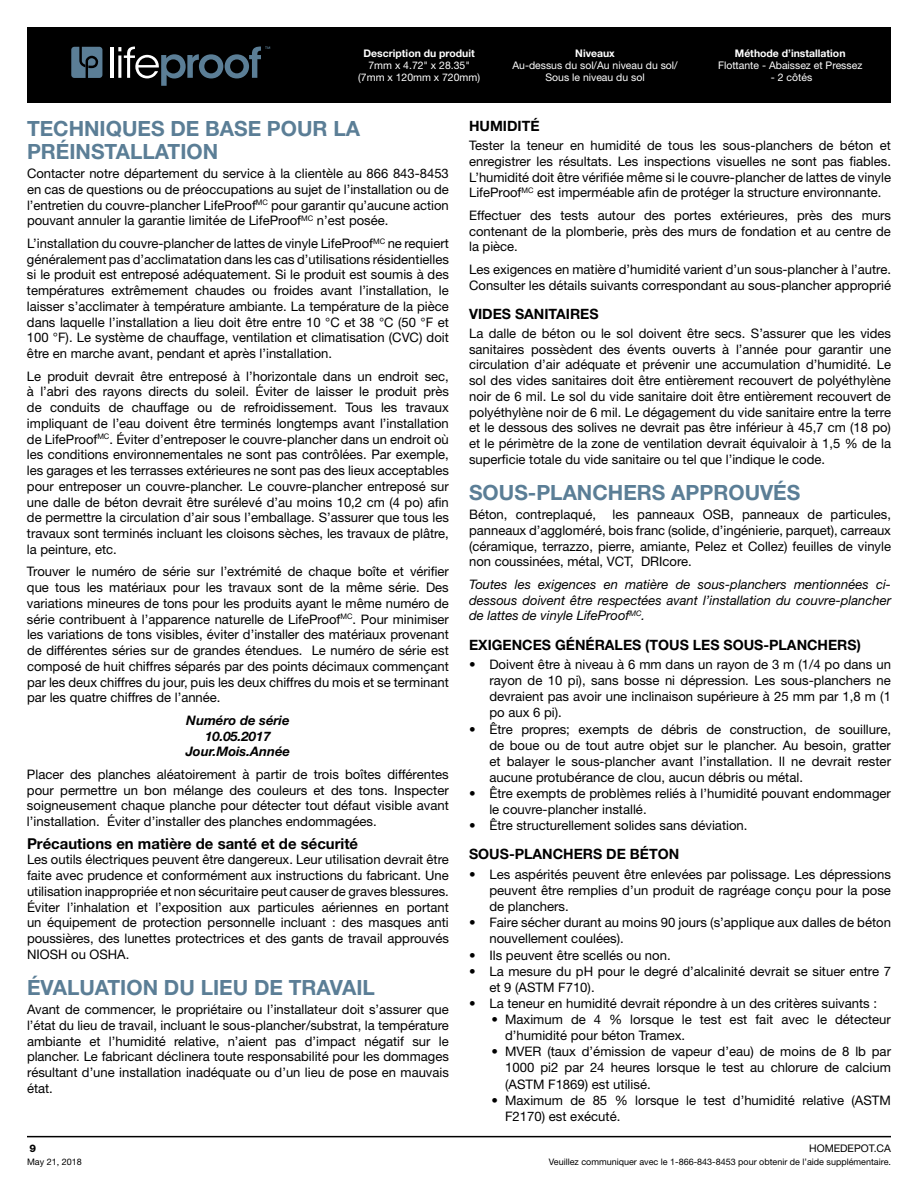
<style>
.page{position:relative;width:918px;height:1188px;background:#fff}
.page>*{position:absolute;margin:0;border:0;box-sizing:border-box;transform-origin:0 0}
.t1{font:700 21px/22.5px "Helvetica Neue";color:#5b7e96}
.t2{font:700 15px "Helvetica Neue";color:#000}
.t3{font:700 14.25px "Helvetica Neue";color:#000}
.t4{font:13.2px/15.8px "Helvetica Neue";color:#000;text-align:justify}
.t5{font:italic 13.2px/15.8px "Helvetica Neue";color:#000;text-align:justify}
.t6{font:italic 700 13.2px/15.8px "Helvetica Neue";color:#000;text-align:center}
.t7{font:10.5px/12px "Helvetica Neue";color:#fff;text-align:center}
.t8{font:700 10.5px "Helvetica Neue";color:#fff}
.t9{font:10.5px "Helvetica Neue";color:#000}
.t10{font:800 10.5px "Helvetica Neue";color:#000}
.t11{font:9px "Helvetica Neue";color:#000}
</style>
<div class="page">
<hr style="left:27px;top:1136px;width:864px;height:1px;background:#000">
<div style="left:27px;top:27px;width:864px;height:76px;background:#000"></div>
<svg style="left:71px;top:47px;width:31px;height:31px"></svg>
<hr style="left:110px;top:47px;width:3px;height:31px;background:#fff">
<svg style="left:118px;top:47px;width:152px;height:39px"></svg>
<p class="t8" style="left:735px;top:47px;width:112px">Méthode d’installation</p>
<p class="t7" style="left:718px;top:59px;width:146px">Flottante - Abaissez et Pressez</p>
<p class="t7" style="left:771px;top:71px;width:43px">- 2 côtés</p>
<p class="t8" style="left:364px;top:47px;width:113px">Description du produit</p>
<p class="t7" style="left:358px;top:59px;width:123px">7mm x 4.72" x 28.35" (7mm x 120mm x 720mm)</p>
<h1 class="t1" style="left:27px;top:117px;width:335px">TECHNIQUES DE BASE POUR LA<br>PRÉINSTALLATION</h1>
<p class="t4" style="left:27px;top:165px;width:423px">Contacter notre département du service à la clientèle au 866 843-8453 en cas de questions ou de préoccupations au sujet de l’installation ou de l’entretien du couvre-plancher LifeProof<sup>MC</sup> pour garantir qu’aucune action pouvant annuler la garantie limitée de LifeProof<sup>MC</sup> n’est posée.</p>
<p class="t4" style="left:27px;top:235px;width:423px">L’installation du couvre-plancher de lattes de vinyle LifeProof<sup>MC</sup> ne requiert généralement pas d’acclimatation dans les cas d’utilisations résidentielles si le produit est entreposé adéquatement. Si le produit est soumis à des températures extrêmement chaudes ou froides avant l’installation, le laisser s’acclimater à température ambiante. La température de la pièce dans laquelle l’installation a lieu doit être entre 10 °C et 38 °C (50 °F et 100 °F). Le système de chauffage, ventilation et climatisation (CVC) doit être en marche avant, pendant et après l’installation.</p>
<p class="t4" style="left:27px;top:368px;width:423px">Le produit devrait être entreposé à l’horizontale dans un endroit sec, à l’abri des rayons directs du soleil. Éviter de laisser le produit près de conduits de chauffage ou de refroidissement. Tous les travaux impliquant de l’eau doivent être terminés longtemps avant l’installation de LifeProof<sup>MC</sup>. Éviter d’entreposer le couvre-plancher dans un endroit où les conditions environnementales ne sont pas contrôlées. Par exemple, les garages et les terrasses extérieures ne sont pas des lieux acceptables pour entreposer un couvre-plancher. Le couvre-plancher entreposé sur une dalle de béton devrait être surélevé d’au moins 10,2 cm (4 po) afin de permettre la circulation d’air sous l’emballage. S’assurer que tous les travaux sont terminés incluant les cloisons sèches, les travaux de plâtre, la peinture, etc.</p>
<p class="t4" style="left:27px;top:564px;width:423px">Trouver le numéro de série sur l’extrémité de chaque boîte et vérifier que tous les matériaux pour les travaux sont de la même série. Des variations mineures de tons pour les produits ayant le même numéro de série contribuent à l’apparence naturelle de LifeProof<sup>MC</sup>. Pour minimiser les variations de tons visibles, éviter d’installer des matériaux provenant de différentes séries sur de grandes étendues. Le numéro de série est composé de huit chiffres séparés par des points décimaux commençant par les deux chiffres du jour, puis les deux chiffres du mois et se terminant par les quatre chiffres de l’année.</p>
<p class="t6" style="left:186px;top:712px;width:106px">Numéro de série<br>10.05.2017<br>Jour.Mois.Année</p>
<p class="t4" style="left:27px;top:766px;width:423px">Placer des planches aléatoirement à partir de trois boîtes différentes pour permettre un bon mélange des couleurs et des tons. Inspecter soigneusement chaque planche pour détecter tout défaut visible avant l’installation. Éviter d’installer des planches endommagées.</p>
<p class="t2" style="left:27px;top:834px;width:333px">Précautions en matière de santé et de sécurité</p>
<p class="t4" style="left:27px;top:852px;width:423px">Les outils électriques peuvent être dangereux. Leur utilisation devrait être faite avec prudence et conformément aux instructions du fabricant. Une utilisation inappropriée et non sécuritaire peut causer de graves blessures.<br>Éviter l’inhalation et l’exposition aux particules aériennes en portant un équipement de protection personnelle incluant : des masques anti poussières, des lunettes protectrices et des gants de travail approuvés NIOSH ou OSHA.</p>
<h1 class="t1" style="left:27px;top:976px;width:349px">ÉVALUATION DU LIEU DE TRAVAIL</h1>
<p class="t4" style="left:27px;top:1001px;width:423px">Avant de commencer, le propriétaire ou l’installateur doit s’assurer que l’état du lieu de travail, incluant le sous-plancher/substrat, la température ambiante et l’humidité relative, n’aient pas d’impact négatif sur le plancher. Le fabricant déclinera toute responsabilité pour les dommages résultant d’une installation inadéquate ou d’un lieu de pose en mauvais état.</p>
<p class="t8" style="left:575px;top:47px;width:41px">Niveaux</p>
<p class="t7" style="left:512px;top:59px;width:167px">Au-dessus du sol/Au niveau du sol/<br>Sous le niveau du sol</p>
<p class="t3" style="left:469px;top:117px;width:72px">HUMIDITÉ</p>
<p class="t4" style="left:469px;top:137px;width:423px">Tester la teneur en humidité de tous les sous-planchers de béton et enregistrer les résultats. Les inspections visuelles ne sont pas fiables.<br>L’humidité doit être vérifiée même si le couvre-plancher de lattes de vinyle LifeProof<sup>MC</sup> est imperméable afin de protéger la structure environnante.</p>
<p class="t4" style="left:469px;top:207px;width:423px">Effectuer des tests autour des portes extérieures, près des murs contenant de la plomberie, près des murs de fondation et au centre de la pièce.</p>
<p class="t4" style="left:469px;top:261px;width:423px">Les exigences en matière d’humidité varient d’un sous-plancher à l’autre.<br>Consulter les détails suivants correspondant au sous-plancher approprié</p>
<p class="t3" style="left:469px;top:305px;width:131px">VIDES SANITAIRES</p>
<p class="t4" style="left:469px;top:325px;width:423px">La dalle de béton ou le sol doivent être secs. S’assurer que les vides sanitaires possèdent des évents ouverts à l’année pour garantir une circulation d’air adéquate et prévenir une accumulation d’humidité. Le sol des vides sanitaires doit être entièrement recouvert de polyéthylène noir de 6 mil. Le sol du vide sanitaire doit être entièrement recouvert de polyéthylène noir de 6 mil. Le dégagement du vide sanitaire entre la terre et le dessous des solives ne devrait pas être inférieur à 45,7 cm (18 po) et le périmètre de la zone de ventilation devrait équivaloir à 1,5 % de la superficie totale du vide sanitaire ou tel que l’indique le code.</p>
<h1 class="t1" style="left:469px;top:481px;width:333px">SOUS-PLANCHERS APPROUVÉS</h1>
<p class="t4" style="left:469px;top:506px;width:128px">Béton, contreplaqué,</p>
<p class="t4" style="left:469px;top:506px;width:423px;text-indent:143px">les panneaux OSB, panneaux de particules, panneaux d’aggloméré, bois franc (solide, d’ingénierie, parquet), carreaux (céramique, terrazzo, pierre, amiante, Pelez et Collez) feuilles de vinyle non coussinées, métal, VCT, DRIcore.</p>
<p class="t5" style="left:469px;top:576px;width:423px">Toutes les exigences en matière de sous-planchers mentionnées ci&shy;dessous doivent être respectées avant l’installation du couvre-plancher de lattes de vinyle LifeProof<sup>MC</sup>.</p>
<p class="t3" style="left:469px;top:636px;width:393px">EXIGENCES GÉNÉRALES (TOUS LES SOUS-PLANCHERS)</p>
<p class="t4" style="left:489px;top:656px;width:403px;line-height:16.2px;text-indent:-20px">• Doivent être à niveau à 6 mm dans un rayon de 3 m (1/4 po dans un rayon de 10 pi), sans bosse ni dépression. Les sous-planchers ne devraient pas avoir une inclinaison supérieure à 25 mm par 1,8 m (1 po aux 6 pi).</p>
<p class="t4" style="left:489px;top:721px;width:403px;line-height:16.2px;text-indent:-20px">• Être propres; exempts de débris de construction, de souillure, de boue ou de tout autre objet sur le plancher. Au besoin, gratter et balayer le sous-plancher avant l’installation. Il ne devrait rester aucune protubérance de clou, aucun débris ou métal.</p>
<p class="t4" style="left:489px;top:785px;width:403px;line-height:16.2px;text-indent:-20px">• Être exempts de problèmes reliés à l’humidité pouvant endommager le couvre-plancher installé.</p>
<p class="t4" style="left:469px;top:818px;width:280px">• Être structurellement solides sans déviation.</p>
<p class="t3" style="left:469px;top:846px;width:212px">SOUS-PLANCHERS DE BÉTON</p>
<p class="t4" style="left:489px;top:866px;width:403px;line-height:16.2px;text-indent:-20px">• Les aspérités peuvent être enlevées par polissage. Les dépressions peuvent être remplies d’un produit de ragréage conçu pour la pose de planchers.</p>
<p class="t4" style="left:489px;top:914px;width:403px;line-height:16.2px;text-indent:-20px">• Faire sécher durant au moins 90 jours (s’applique aux dalles de béton nouvellement coulées).</p>
<p class="t4" style="left:469px;top:947px;width:203px">• Ils peuvent être scellés ou non.</p>
<p class="t4" style="left:489px;top:963px;width:403px;line-height:16.2px;text-indent:-20px">• La mesure du pH pour le degré d’alcalinité devrait se situer entre 7 et 9 (ASTM F710).</p>
<p class="t4" style="left:469px;top:995px;width:410px">• La teneur en humidité devrait répondre à un des critères suivants :</p>
<p class="t4" style="left:505px;top:1011px;width:387px;line-height:16.2px;text-indent:-14px">• Maximum de 4 % lorsque le test est fait avec le détecteur d’humidité pour béton Tramex.</p>
<p class="t4" style="left:505px;top:1043px;width:387px;line-height:16.2px;text-indent:-14px">• MVER (taux d’émission de vapeur d’eau) de moins de 8 lb par 1000 pi2 par 24 heures lorsque le test au chlorure de calcium (ASTM F1869) est utilisé.</p>
<p class="t4" style="left:505px;top:1092px;width:387px;line-height:16.2px;text-indent:-14px">• Maximum de 85 % lorsque le test d’humidité relative (ASTM<br>F2170) est exécuté.</p>
<p class="t10" style="left:30px;top:1142px;width:8px">9</p>
<p class="t9" style="left:809px;top:1142px;width:83px">HOMEDEPOT.CA</p>
<p class="t11" style="left:27px;top:1156px;width:56px">May 21, 2018</p>
<p class="t11" style="left:549px;top:1156px;width:344px">Veuillez communiquer avec le 1-866-843-8453 pour obtenir de l’aide supplémentaire.</p>
</div>
